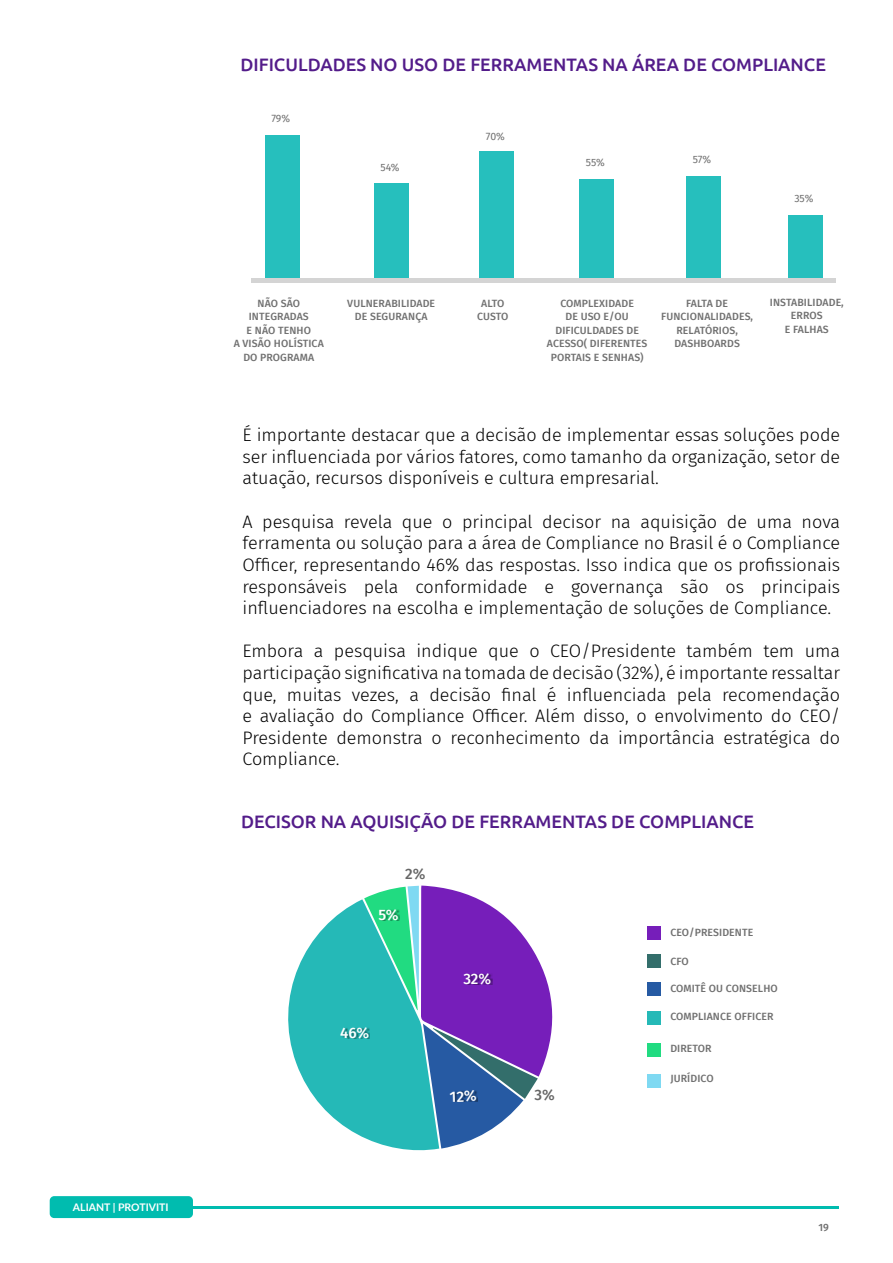
<style>
.page{position:relative;width:893px;height:1263px;background:#fff}
.page>*{position:absolute;margin:0;border:0;box-sizing:border-box;transform-origin:0 0}
.t1{font:300 18px/21.6px "Fira Sans";color:#000;text-align:justify}
.t2{font:500 18px "Ubuntu";color:#531c8a}
.t3{font:500 15px "Fira Sans";color:#fff}
.t4{font:500 15px "Fira Sans";color:#666}
.t5{font:500 10.5px/13.5px "Fira Sans";letter-spacing:.01em;color:#707070;text-align:center}
.t6{font:10.5px "Fira Sans";letter-spacing:-.01em;color:#707070}
.t7{font:700 10.5px "Lato";color:#fff}
.t8{font:500 10.5px/13.5px "Fira Sans";letter-spacing:-.01em;color:#707070;text-align:center}
</style>
<div class="page">
<hr style="left:54px;top:1206px;width:785px;height:3px;background:#00bcaf">
<div style="left:50px;top:1196px;width:143px;height:22px;background:#00bcaf;border-radius:4px"></div>
<div style="left:265px;top:135px;width:35px;height:145px;background:#26bfbd"></div>
<div style="left:374px;top:183px;width:35px;height:97px;background:#26bfbd"></div>
<div style="left:479px;top:151px;width:34px;height:129px;background:#26bfbd"></div>
<div style="left:579px;top:179px;width:35px;height:101px;background:#26bfbd"></div>
<div style="left:686px;top:176px;width:35px;height:104px;background:#26bfbd"></div>
<div style="left:788px;top:216px;width:34px;height:64px;background:#26bfbd"></div>
<div style="left:251px;top:278px;width:584px;height:5px;background:#d4d4d4"></div>
<div style="left:647px;top:926px;width:13px;height:13px;background:#761eba"></div>
<div style="left:647px;top:1011px;width:13px;height:13px;background:#25b9b7"></div>
<div style="left:647px;top:1043px;width:13px;height:13px;background:#21db81"></div>
<div style="left:647px;top:1074px;width:13px;height:13px;background:#7fd9f2"></div>
<div style="left:647px;top:955px;width:13px;height:13px;background:#336e6b"></div>
<div style="left:647px;top:982px;width:13px;height:14px;background:#265aa3"></div>
<svg style="left:288px;top:885px;width:265px;height:266px"></svg>
<p class="t7" style="left:73px;top:1199px;width:97px">ALIANT | PROTIVITI</p>
<p class="t2" style="left:240px;top:53px;width:587px">DIFICULDADES NO USO DE FERRAMENTAS NA ÁREA DE COMPLIANCE</p>
<p class="t6" style="left:271px;top:110px;width:20px">79%</p>
<p class="t6" style="left:381px;top:159px;width:21px">54%</p>
<p class="t6" style="left:486px;top:128px;width:21px">70%</p>
<p class="t6" style="left:586px;top:154px;width:20px">55%</p>
<p class="t6" style="left:693px;top:152px;width:20px">57%</p>
<p class="t6" style="left:794px;top:191px;width:20px">35%</p>
<p class="t5" style="left:234px;top:296px;width:92px">NÃO SÃO<br>INTEGRADAS<br>E NÃO TENHO<br>A VISÃO HOLÍSTICA<br>DO PROGRAMA</p>
<p class="t5" style="left:347px;top:296px;width:89px">VULNERABILIDADE<br>DE SEGURANÇA</p>
<p class="t5" style="left:547px;top:296px;width:102px">COMPLEXIDADE<br>DE USO E/OU<br>DIFICULDADES DE<br>ACESSO( DIFERENTES<br>PORTAIS E SENHAS)</p>
<p class="t5" style="left:661px;top:296px;width:93px">FALTA DE<br>FUNCIONALIDADES,<br>RELATÓRIOS,<br>DASHBOARDS</p>
<p class="t5" style="left:770px;top:295px;width:75px">INSTABILIDADE,<br>ERROS<br>E FALHAS</p>
<p class="t8" style="left:477px;top:296px;width:33px">ALTO<br>CUSTO</p>
<p class="t1" style="left:242px;top:424px;width:599px">É importante destacar que a decisão de implementar essas soluções pode ser influenciada por vários fatores, como tamanho da organização, setor de atuação, recursos disponíveis e cultura empresarial.</p>
<p class="t1" style="left:242px;top:510px;width:599px">A pesquisa revela que o principal decisor na aquisição de uma nova ferramenta ou solução para a área de Compliance no Brasil é o Compliance Officer, representando 46% das respostas. Isso indica que os profissionais responsáveis pela conformidade e governança são os principais influenciadores na escolha e implementação de soluções de Compliance.</p>
<p class="t1" style="left:242px;top:640px;width:599px">Embora a pesquisa indique que o CEO/Presidente também tem uma participação significativa na tomada de decisão (32%), é importante ressaltar que, muitas vezes, a decisão final é influenciada pela recomendação e avaliação do Compliance Officer. Além disso, o envolvimento do CEO/ Presidente demonstra o reconhecimento da importância estratégica do Compliance.</p>
<p class="t2" style="left:241px;top:810px;width:514px">DECISOR NA AQUISIÇÃO DE FERRAMENTAS DE COMPLIANCE</p>
<p class="t4" style="left:405px;top:862px;width:22px">2%</p>
<p class="t3" style="left:378px;top:903px;width:22px">5%</p>
<p class="t3" style="left:340px;top:1020px;width:31px">46%</p>
<p class="t3" style="left:463px;top:967px;width:29px">32%</p>
<p class="t4" style="left:534px;top:1083px;width:22px">3%</p>
<p class="t5" style="left:670px;top:925px;width:84px">CEO/PRESIDENTE</p>
<p class="t5" style="left:670px;top:954px;width:20px">CFO</p>
<p class="t5" style="left:670px;top:981px;width:109px">COMITÊ OU CONSELHO</p>
<p class="t5" style="left:670px;top:1009px;width:105px">COMPLIANCE OFFICER</p>
<p class="t5" style="left:670px;top:1041px;width:43px">DIRETOR</p>
<p class="t5" style="left:670px;top:1071px;width:45px">JURÍDICO</p>
<p class="t5" style="left:818px;top:1220px;width:12px">19</p>
</div>
